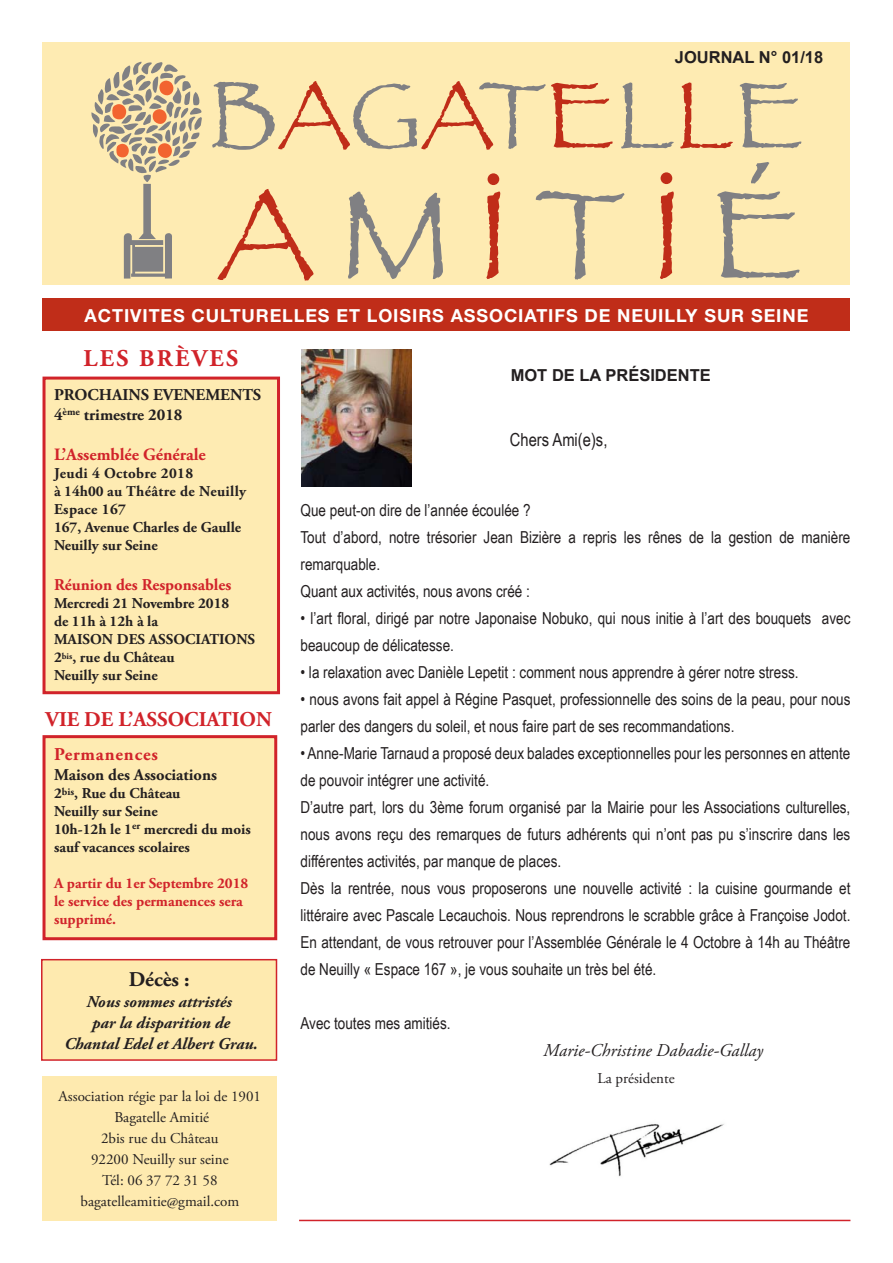
<style>
.page{position:relative;width:893px;height:1263px;background:#fff}
.page>*{position:absolute;margin:0;border:0;box-sizing:border-box;transform-origin:0 0}
.t1{font:700 24px "Adobe Garamond Pro";letter-spacing:.1em;color:#d1232a}
.t2{font:700 21px "Adobe Garamond Pro";color:#d1232a}
.t3{font:700 21px "Adobe Garamond Pro";color:#231f20}
.t4{font:700 18px "Helvetica Neue";letter-spacing:.05em;color:#fff}
.t5{font:italic 18px "Adobe Garamond Pro";color:#231f20}
.t6{font:18px "Arial Narrow";color:#231f20}
.t7{font:700 18px "Adobe Garamond Pro";letter-spacing:.05em;color:#d1232a}
.t8{font:700 17.25px "Adobe Garamond Pro";color:#d1232a}
.t9{font:16.5px/27px "Arial Narrow";color:#231f20}
.t10{font:italic 700 16.5px "Adobe Garamond Pro";color:#231f20}
.t11{font:700 16.5px "Adobe Garamond Pro";color:#231f20}
.t12{font:700 16.5px "Arial";color:#231f20}
.t13{font:700 16.5px "Adobe Garamond Pro";color:#d1232a}
.t14{font:700 15px "Adobe Garamond Pro";color:#231f20}
.t15{font:15px "Adobe Garamond Pro";color:#231f20}
.t16{font:700 15px/18px "Adobe Garamond Pro";color:#d1232a}
.t17{font:700 15px "Adobe Garamond Pro";letter-spacing:.025em;color:#231f20}
</style>
<div class="page">
<div style="left:43px;top:43px;width:807px;height:242px;background:#feebb2"></div>
<svg style="left:212px;top:81px;width:401px;height:69px"></svg>
<svg style="left:621px;top:82px;width:53px;height:67px"></svg>
<svg style="left:680px;top:82px;width:53px;height:67px"></svg>
<svg style="left:740px;top:83px;width:61px;height:65px"></svg>
<svg style="left:217px;top:189px;width:96px;height:92px"></svg>
<svg style="left:348px;top:192px;width:95px;height:87px"></svg>
<svg style="left:486px;top:191px;width:14px;height:88px"></svg>
<svg style="left:536px;top:191px;width:88px;height:89px"></svg>
<svg style="left:660px;top:191px;width:14px;height:88px"></svg>
<svg style="left:717px;top:162px;width:83px;height:117px"></svg>
<div style="left:488px;top:173px;width:11px;height:12px;background:#c02d19;border-radius:50%"></div>
<div style="left:661px;top:172px;width:11px;height:12px;background:#c02d19;border-radius:50%"></div>
<svg style="left:91px;top:62px;width:111px;height:217px"></svg>
<div style="left:43px;top:299px;width:807px;height:32px;background:#c02d19"></div>
<div style="left:44px;top:378px;width:235px;height:315px;background:#feebb2"></div>
<div style="left:43px;top:377px;width:237px;height:317px;border:3px solid #d1232a"></div>
<div style="left:44px;top:737px;width:232px;height:202px;background:#feebb2"></div>
<div style="left:43px;top:735px;width:234px;height:205px;border:3px solid #d1232a"></div>
<img style="left:302px;top:349px;width:109px;height:138px">
<img style="left:549px;top:1124px;width:175px;height:53px">
<div style="left:43px;top:1076px;width:234px;height:144px;background:#feeaaf"></div>
<div style="left:42px;top:960px;width:234px;height:100px;background:#feeaaf"></div>
<div style="left:41px;top:959px;width:236px;height:102px;border:2px solid #d1232a"></div>
<hr style="left:299px;top:1220px;width:551px;height:1px;background:#d1232a">
<p class="t12" style="left:675px;top:48px;width:150px">JOURNAL N° 01/18</p>
<p class="t4" style="left:85px;top:304px;width:725px">ACTIVITES CULTURELLES ET LOISIRS ASSOCIATIFS DE NEUILLY SUR SEINE</p>
<p class="t1" style="left:84px;top:344px;width:156px">LES BRÈVES</p>
<p class="t11" style="left:54px;top:385px;width:209px">PROCHAINS EVENEMENTS</p>
<p class="t11" style="left:54px;top:405px;width:130px">4<sup>ème</sup> trimestre 2018</p>
<p class="t8" style="left:54px;top:445px;width:153px">L’Assemblée Générale</p>
<p class="t17" style="left:54px;top:465px;width:141px">Jeudi 4 Octobre 2018</p>
<p class="t17" style="left:54px;top:483px;width:194px">à 14h00 au Théâtre de Neuilly</p>
<p class="t17" style="left:54px;top:501px;width:73px">Espace 167</p>
<p class="t14" style="left:54px;top:519px;width:189px">167, Avenue Charles de Gaulle</p>
<p class="t14" style="left:54px;top:537px;width:105px">Neuilly sur Seine</p>
<p class="t13" style="left:54px;top:575px;width:179px">Réunion des Responsables</p>
<p class="t14" style="left:54px;top:594px;width:177px">Mercredi 21 Novembre 2018</p>
<p class="t14" style="left:54px;top:612px;width:106px">de 11h à 12h à la</p>
<p class="t14" style="left:54px;top:630px;width:203px">MAISON DES ASSOCIATIONS</p>
<p class="t14" style="left:54px;top:648px;width:122px">2<sup>bis</sup>, rue du Château</p>
<p class="t14" style="left:54px;top:666px;width:105px">Neuilly sur Seine</p>
<p class="t2" style="left:46px;top:707px;width:228px">VIE DE L’ASSOCIATION</p>
<p class="t7" style="left:54px;top:743px;width:106px">Permanences</p>
<p class="t11" style="left:54px;top:765px;width:165px">Maison des Associations</p>
<p class="t14" style="left:54px;top:784px;width:128px">2<sup>bis</sup>, Rue du Château</p>
<p class="t14" style="left:54px;top:802px;width:105px">Neuilly sur Seine</p>
<p class="t14" style="left:54px;top:820px;width:198px">10h-12h le 1<sup>er</sup> mercredi du mois</p>
<p class="t14" style="left:54px;top:838px;width:137px">sauf vacances scolaires</p>
<p class="t16" style="left:54px;top:874px;width:196px">A partir du 1er Septembre 2018 le service des permanences sera supprimé.</p>
<p class="t3" style="left:129px;top:967px;width:62px">Décès :</p>
<p class="t10" style="left:87px;top:992px;width:147px">Nous sommes attristés</p>
<p class="t10" style="left:92px;top:1013px;width:139px">par la disparition de</p>
<p class="t10" style="left:64px;top:1034px;width:195px">Chantal Edel et Albert Grau.</p>
<p class="t15" style="left:59px;top:1087px;width:204px">Association régie par la loi de 1901</p>
<p class="t15" style="left:114px;top:1108px;width:96px">Bagatelle Amitié</p>
<p class="t15" style="left:101px;top:1129px;width:119px">2bis rue du Château</p>
<p class="t15" style="left:91px;top:1150px;width:139px">92200 Neuilly sur seine</p>
<p class="t15" style="left:102px;top:1171px;width:117px">Tél: 06 37 72 31 58</p>
<p class="t15" style="left:81px;top:1192px;width:160px">bagatelleamitie@gmail.com</p>
<p class="t12" style="left:511px;top:366px;width:202px">MOT DE LA PRÉSIDENTE</p>
<p class="t6" style="left:510px;top:429px;width:99px">Chers Ami(e)s,</p>
<p class="t9" style="left:300px;top:497px;width:232px">Que peut-on dire de l’année écoulée ?</p>
<p class="t9" style="left:300px;top:524px;width:551px">Tout d’abord, notre trésorier Jean Bizière a repris les rênes de la gestion de manière remarquable.</p>
<p class="t9" style="left:300px;top:578px;width:231px">Quant aux activités, nous avons créé :</p>
<p class="t9" style="left:300px;top:605px;width:551px">• l’art floral, dirigé par notre Japonaise Nobuko, qui nous initie à l’art des bouquets avec beaucoup de délicatesse.</p>
<p class="t9" style="left:300px;top:658px;width:500px">• la relaxation avec Danièle Lepetit : comment nous apprendre à gérer notre stress.</p>
<p class="t9" style="left:300px;top:685px;width:551px">• nous avons fait appel à Régine Pasquet, professionnelle des soins de la peau, pour nous parler des dangers du soleil, et nous faire part de ses recommandations.</p>
<p class="t9" style="left:300px;top:739px;width:551px">• Anne-Marie Tarnaud a proposé deux balades exceptionnelles pour les personnes en attente de pouvoir intégrer une activité.</p>
<p class="t9" style="left:300px;top:793px;width:551px;text-align:justify">D’autre part, lors du 3ème forum organisé par la Mairie pour les Associations culturelles, nous avons reçu des remarques de futurs adhérents qui n’ont pas pu s’inscrire dans les différentes activités, par manque de places.</p>
<p class="t9" style="left:300px;top:874px;width:551px;text-align:justify">Dès la rentrée, nous vous proposerons une nouvelle activité : la cuisine gourmande et littéraire avec Pascale Lecauchois. Nous reprendrons le scrabble grâce à Françoise Jodot.<br>En attendant, de vous retrouver pour l’Assemblée Générale le 4 Octobre à 14h au Théâtre de Neuilly « Espace 167 », je vous souhaite un très bel été.</p>
<p class="t9" style="left:300px;top:1009px;width:152px">Avec toutes mes amitiés.</p>
<p class="t5" style="left:543px;top:1039px;width:221px">Marie-Christine Dabadie-Gallay</p>
<p class="t15" style="left:597px;top:1069px;width:79px">La présidente</p>
</div>
